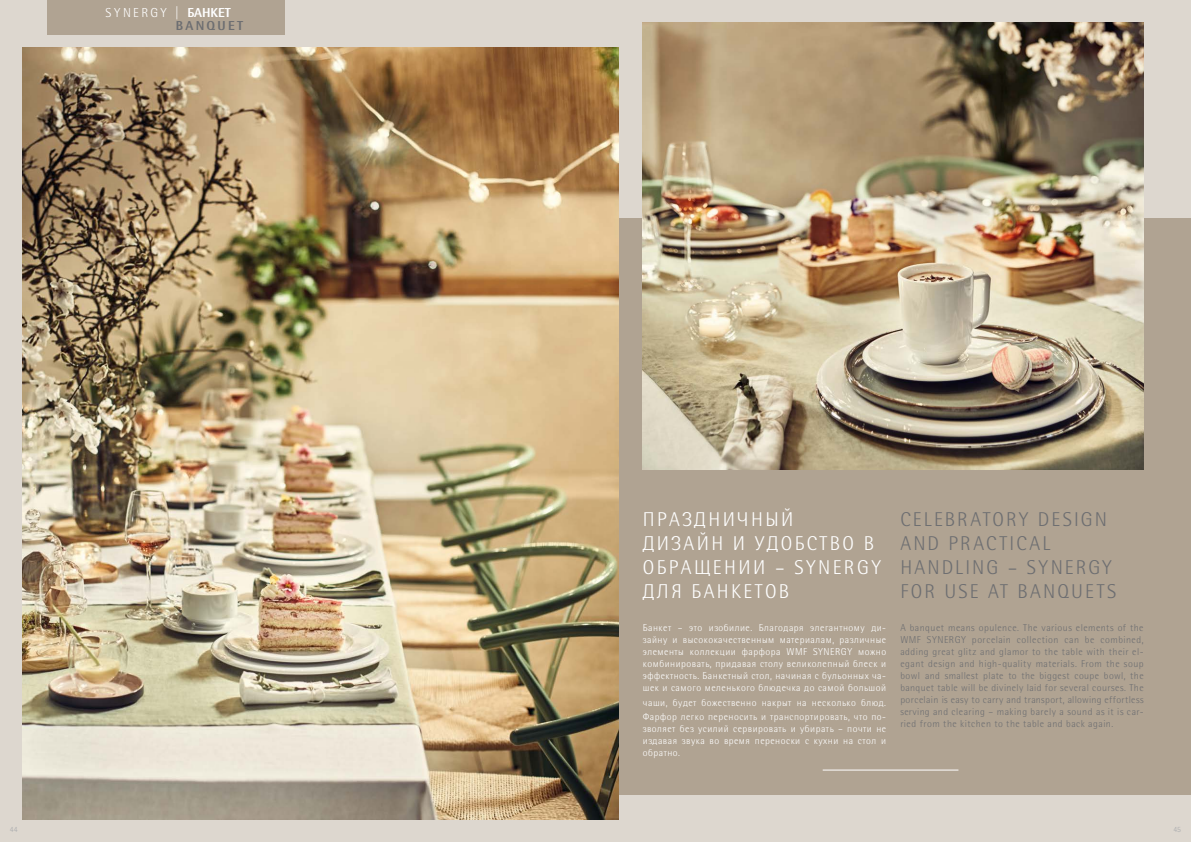
<style>
.page{position:relative;width:1191px;height:842px;background:#ddd7cf}
.page>*{position:absolute;margin:0;border:0;box-sizing:border-box;transform-origin:0 0}
.t1{font:300 20px/24px "WMF Rotis";letter-spacing:.105em;color:#6d6e71}
.t2{font:300 20px/24px "WMF Rotis";letter-spacing:.12em;color:#fff}
.t3{font:300 13px/13.1px "WMF Rotis";letter-spacing:.175em;color:#fff}
.t4{font:300 10px/12px "WMF Rotis";letter-spacing:.05em;color:#fff;text-align:justify}
.t5{font:300 10px/12px "WMF Rotis";letter-spacing:.05em;color:#6d6e71;text-align:justify}
.t6{font:300 8px "WMF Rotis";color:#a7a9ac}
.s1{font-weight:700}
.s2{font-weight:700;color:#6d6e71}
</style>
<div class="page">
<div style="left:510px;top:218px;width:681px;height:577px;background:#b0a392"></div>
<img style="left:23px;top:47px;width:595px;height:772px">
<div style="left:47px;top:0;width:238px;height:34px;background:#b0a392"></div>
<hr style="left:822px;top:770px;width:136px;height:1px;background:#fff">
<img style="left:643px;top:23px;width:500px;height:446px">
<h2 class="t3" style="left:176px;top:6px;width:69px;text-indent:-70px">SYNERGY | <span class="s1">БАНКЕТ<br></span><span class="s2">BANQUET</span></h2>
<h1 class="t2" style="left:643px;top:507px;width:240px">ПРАЗДНИЧНЫЙ<br>ДИЗАЙН И УДОБСТВО В<br>ОБРАЩЕНИИ – SYNERGY<br>ДЛЯ БАНКЕТОВ</h1>
<p class="t4" style="left:643px;top:622px;width:245px">Банкет – это изобилие. Благодаря элегантному ди&shy;зайну и высококачественным материалам, различные элементы коллекции фарфора WMF SYNERGY можно комбинировать, придавая столу великолепный блеск и эффектность. Банкетный стол, начиная с бульонных ча&shy;шек и самого меленького блюдечка до самой большой</p>
<p class="t4" style="left:643px;top:695px;width:245px;line-height:14.4px">чаши, будет божественно накрыт на несколько блюд.<br>Фарфор легко переносить и транспортировать, что по-</p>
<p class="t4" style="left:643px;top:723px;width:245px">зволяет без усилий сервировать и убирать – почти не издавая звука во время переноски с кухни на стол и обратно.</p>
<h1 class="t1" style="left:900px;top:507px;width:217px">CELEBRATORY DESIGN<br>AND PRACTICAL<br>HANDLING – SYNERGY<br>FOR USE AT BANQUETS</h1>
<p class="t5" style="left:900px;top:622px;width:245px">A banquet means opulence. The various elements of the WMF SYNERGY porcelain collection can be combined, adding great glitz and glamor to the table with their el&shy;egant design and high-quality materials. From the soup bowl and smallest plate to the biggest coupe bowl, the banquet table will be divinely laid for several courses. The porcelain is easy to carry and transport, allowing effortless serving and clearing – making barely a sound as it is car&shy;ried from the kitchen to the table and back again.</p>
<p class="t6" style="left:10px;top:825px;width:9px">44</p>
<p class="t6" style="left:1173px;top:825px;width:9px">45</p>
</div>
